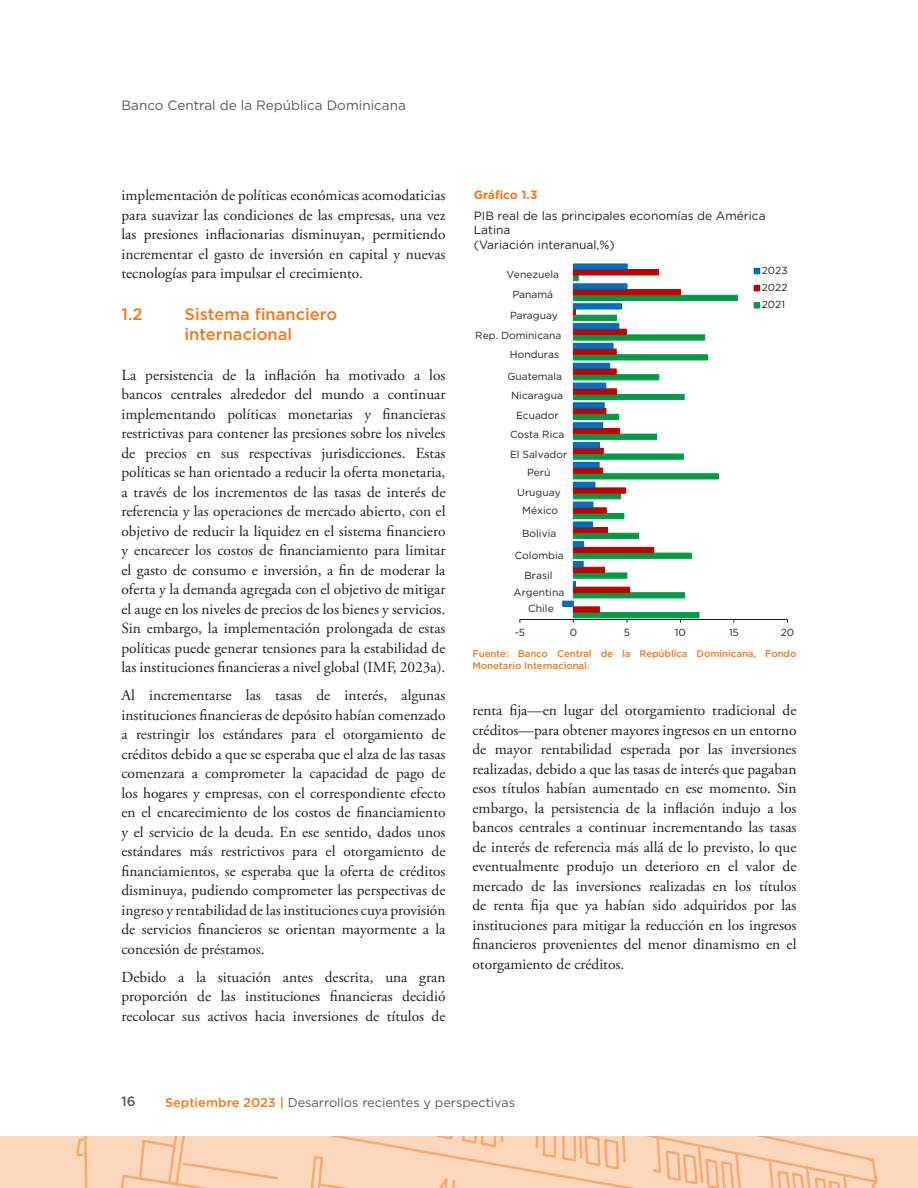
<style>
.page{position:relative;width:918px;height:1188px;background:#fff}
.page>*{position:absolute;margin:0;border:0;box-sizing:border-box;transform-origin:0 0}
.Tit_up{font:500 16.5px/19.8px "Gotham";color:#f47921}
.TEX{font:15.3px/19.5px "Adobe Garamond Pro";color:#231f20;text-align:justify}
.t1{font:13.5px "Gotham";color:#57585a}
.t2{font:500 13.5px "Gotham";color:#57585a}
.t3{font:12.75px "Gotham";color:#57585a}
.Graficos_Up{font:12px/14.4px "Gotham";color:#231f20}
.Graficos_Up-2{font:700 12px "Gotham";letter-spacing:-.005em;color:#f47921}
.t4{font:10.2px/17.1px "Gotham";color:#231f20;text-align:justify}
.Nota_Graficos{font:500 9.75px/12.3px "Gotham";letter-spacing:-.01em;color:#f47921}
.s1{font-weight:500;color:#f47921}
</style>
<div class="page">
<hr style="left:917px;top:1137px;width:1px;height:51px;background:#f47921">
<svg style="left:15px;top:1137px;width:901px;height:51px;background:#fad1b3"></svg>
<svg style="left:572px;top:294px;width:166px;height:325px"></svg>
<svg style="left:562px;top:263px;width:119px;height:350px"></svg>
<hr style="left:520px;top:619px;width:267px;height:1px;background:#231f20">
<svg style="left:754px;top:268px;width:6px;height:6px"></svg>
<svg style="left:754px;top:285px;width:6px;height:6px"></svg>
<div style="left:754px;top:302px;width:6px;height:7px;border:1px solid #009a46"></div>
<p class="t1" style="left:122px;top:97px;width:286px">Banco Central de la República Dominicana</p>
<p class="TEX" style="left:122px;top:186px;width:326px">implementación de políticas económicas acomodaticias para suavizar las condiciones de las empresas, una vez las presiones inflacionarias disminuyan, permitiendo incrementar el gasto de inversión en capital y nuevas tecnologías para impulsar el crecimiento.</p>
<p class="Tit_up" style="left:122px;top:304px;width:23px">1.2</p>
<p class="Tit_up" style="left:184px;top:304px;width:154px">Sistema financiero internacional</p>
<p class="TEX" style="left:122px;top:366px;width:326px">La persistencia de la inflación ha motivado a los bancos centrales alrededor del mundo a continuar implementando políticas monetarias y financieras restrictivas para contener las presiones sobre los niveles de precios en sus respectivas jurisdicciones. Estas políticas se han orientado a reducir la oferta monetaria, a través de los incrementos de las tasas de interés de referencia y las operaciones de mercado abierto, con el objetivo de reducir la liquidez en el sistema financiero y encarecer los costos de financiamiento para limitar el gasto de consumo e inversión, a fin de moderar la oferta y la demanda agregada con el objetivo de mitigar el auge en los niveles de precios de los bienes y servicios.<br>Sin embargo, la implementación prolongada de estas políticas puede generar tensiones para la estabilidad de las instituciones financieras a nivel global (IMF, 2023a).</p>
<p class="TEX" style="left:122px;top:686px;width:326px">Al incrementarse las tasas de interés, algunas instituciones financieras de depósito habían comenzado a restringir los estándares para el otorgamiento de créditos debido a que se esperaba que el alza de las tasas comenzara a comprometer la capacidad de pago de los hogares y empresas, con el correspondiente efecto en el encarecimiento de los costos de financiamiento y el servicio de la deuda. En ese sentido, dados unos estándares más restrictivos para el otorgamiento de financiamientos, se esperaba que la oferta de créditos disminuya, pudiendo comprometer las perspectivas de ingreso y rentabilidad de las instituciones cuya provisión de servicios financieros se orientan mayormente a la concesión de préstamos.</p>
<p class="TEX" style="left:122px;top:968px;width:326px">Debido a la situación antes descrita, una gran proporción de las instituciones financieras decidió recolocar sus activos hacia inversiones de títulos de</p>
<p class="Graficos_Up-2" style="left:474px;top:186px;width:65px">Gráfico 1.3</p>
<p class="Graficos_Up" style="left:474px;top:208px;width:293px">PIB real de las principales economías de América<br>Latina</p>
<p class="Graficos_Up" style="left:474px;top:237px;width:142px">(Variación interanual,%)</p>
<p class="t4" style="left:506px;top:265px;width:54px">Venezuela</p>
<p class="t4" style="left:512px;top:285px;width:42px">Panamá</p>
<p class="t4" style="left:510px;top:306px;width:49px">Paraguay</p>
<p class="t4" style="left:475px;top:326px;width:87px">Rep. Dominicana</p>
<p class="t4" style="left:510px;top:346px;width:51px">Honduras</p>
<p class="t4" style="left:508px;top:367px;width:56px">Guatemala</p>
<p class="t4" style="left:511px;top:387px;width:53px">Nicaragua</p>
<p class="t4" style="left:516px;top:407px;width:44px">Ecuador</p>
<p class="t4" style="left:510px;top:425px;width:56px">Costa Rica</p>
<p class="t4" style="left:510px;top:445px;width:59px">El Salvador</p>
<p class="t4" style="left:527px;top:464px;width:25px">Perú</p>
<p class="t4" style="left:517px;top:484px;width:45px">Uruguay</p>
<p class="t4" style="left:522px;top:502px;width:38px">México</p>
<p class="t4" style="left:522px;top:525px;width:36px">Bolivia</p>
<p class="t4" style="left:515px;top:547px;width:50px">Colombia</p>
<p class="t4" style="left:525px;top:567px;width:29px">Brasil</p>
<p class="t4" style="left:514px;top:584px;width:52px">Argentina</p>
<p class="t4" style="left:528px;top:600px;width:27px">Chile</p>
<p class="t4" style="left:762px;top:262px;width:27px">2023<br>2022<br>2021</p>
<p class="t4" style="left:515px;top:623px;width:12px">-5</p>
<p class="t4" style="left:570px;top:623px;width:9px">0</p>
<p class="t4" style="left:624px;top:623px;width:8px">5</p>
<p class="t4" style="left:675px;top:623px;width:12px">10</p>
<p class="t4" style="left:729px;top:623px;width:11px">15</p>
<p class="t4" style="left:781px;top:623px;width:15px">20</p>
<p class="Nota_Graficos" style="left:472px;top:647px;width:326px">Fuente: Banco Central de la República Dominicana, Fondo<br>Monetario Internacional.</p>
<p class="TEX" style="left:472px;top:701px;width:326px">renta fija—en lugar del otorgamiento tradicional de créditos—para obtener mayores ingresos en un entorno de mayor rentabilidad esperada por las inversiones realizadas, debido a que las tasas de interés que pagaban esos títulos habían aumentado en ese momento. Sin embargo, la persistencia de la inflación indujo a los bancos centrales a continuar incrementando las tasas de interés de referencia más allá de lo previsto, lo que eventualmente produjo un deterioro en el valor de mercado de las inversiones realizadas en los títulos de renta fija que ya habían sido adquiridos por las instituciones para mitigar la reducción en los ingresos financieros provenientes del menor dinamismo en el otorgamiento de créditos.</p>
<p class="t2" style="left:122px;top:1093px;width:16px">16</p>
<p class="t3" style="left:165px;top:1095px;width:352px"><span class="s1">Septiembre 2023 |</span> Desarrollos recientes y perspectivas</p>
</div>
